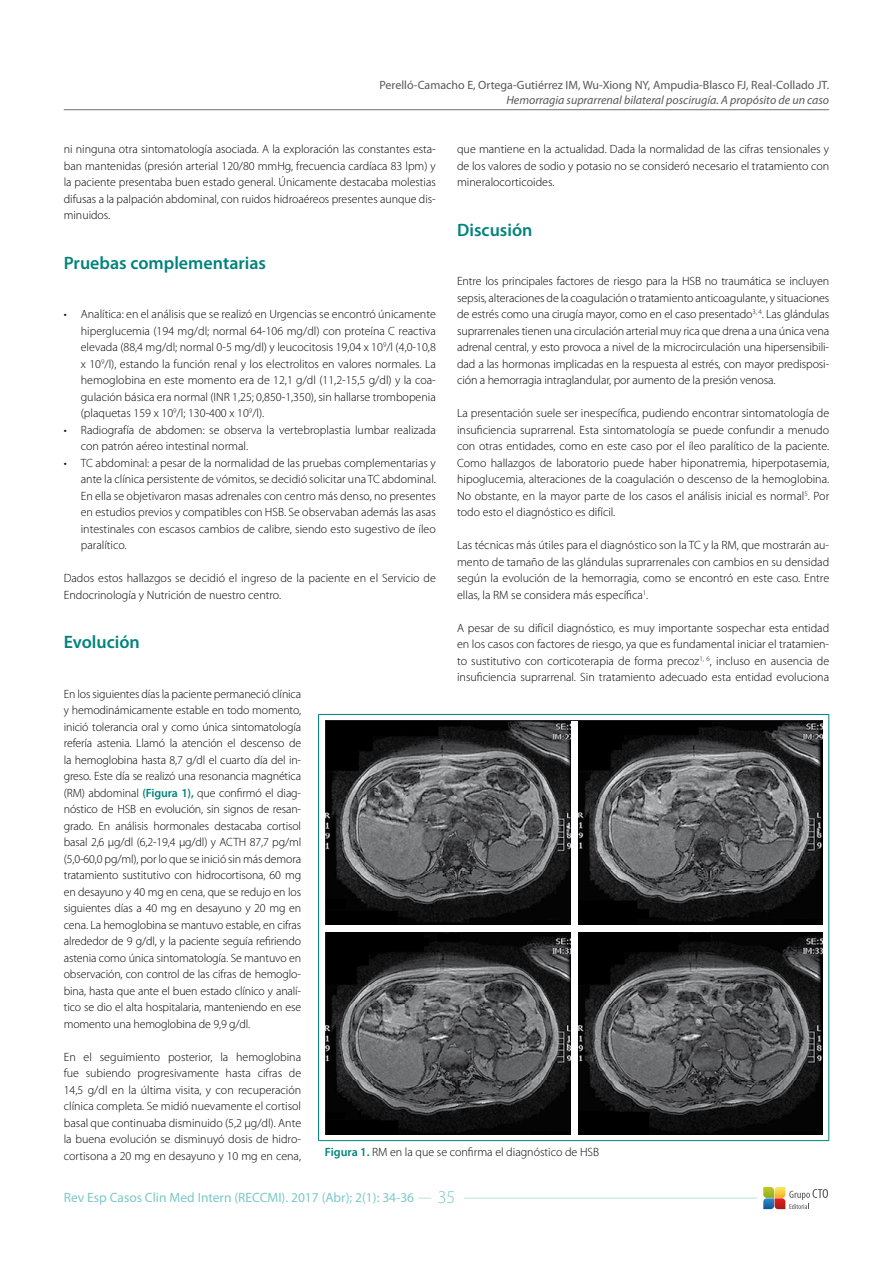
<style>
.page{position:relative;width:893px;height:1263px;background:#fff}
.page>*{position:absolute;margin:0;border:0;box-sizing:border-box;transform-origin:0 0}
.t1{font:600 18px "Myriad Pro";color:#00837b}
.t2{font:300 18px "Myriad Pro";color:#7cc8c9}
.t3{font:13.5px "Myriad Pro";color:#7cc8c9}
.t4{font:300 12px/16.5px "Myriad Pro";color:#000;text-align:justify}
.t5{font:12px "Myriad Pro";color:#58585a}
.t6{font:italic 12px "Myriad Pro";color:#58585a}
.s1{font-weight:600;color:#00837b}
</style>
<div class="page">
<hr style="left:64px;top:109px;width:765px;height:1px;background:#707172">
<svg style="left:763px;top:1187px;width:65px;height:22px"></svg>
<hr style="left:464px;top:1198px;width:293px;height:1px;background:#b9dfdf">
<svg style="left:419px;top:1198px;width:12px;height:1px"></svg>
<svg style="left:319px;top:715px;width:504px;height:425px"></svg>
<hr style="left:318px;top:714px;width:511px;height:1px;background:#00837b">
<hr style="left:318px;top:715px;width:1px;height:425px;background:#00837b">
<hr style="left:828px;top:715px;width:1px;height:425px;background:#00837b">
<hr style="left:318px;top:1140px;width:511px;height:1px;background:#00837b">
<img style="left:326px;top:721px;width:496px;height:413px">
<div style="left:571px;top:721px;width:7px;height:413px;background:#fff"></div>
<div style="left:325px;top:925px;width:497px;height:7px;background:#fff"></div>
<p class="t5" style="left:379px;top:78px;width:451px">Perelló-Camacho E, Ortega-Gutiérrez IM, Wu-Xiong NY, Ampudia-Blasco FJ, Real-Collado JT.</p>
<p class="t6" style="left:506px;top:92px;width:324px">Hemorragia suprarrenal bilateral poscirugía. A propósito de un caso</p>
<p class="t4" style="left:64px;top:141px;width:374px">ni ninguna otra sintomatología asociada. A la exploración las constantes esta&shy;ban mantenidas (presión arterial 120/80 mmHg, frecuencia cardíaca 83 lpm) y la paciente presentaba buen estado general. Únicamente destacaba molestias difusas a la palpación abdominal, con ruidos hidroaéreos presentes aunque dis&shy;minuidos.</p>
<h1 class="t1" style="left:64px;top:251px;width:204px">Pruebas complementarias</h1>
<p class="t4" style="left:81px;top:306px;width:357px;text-indent:-17px">• Analítica: en el análisis que se realizó en Urgencias se encontró únicamente hiperglucemia (194 mg/dl; normal 64-106 mg/dl) con proteína C reactiva elevada (88,4 mg/dl; normal 0-5 mg/dl) y leucocitosis 19,04 x 10<sup>9</sup>/l (4,0-10,8 x 10<sup>9</sup>/l), estando la función renal y los electrolitos en valores normales. La hemoglobina en este momento era de 12,1 g/dl (11,2-15,5 g/dl) y la coa&shy;gulación básica era normal (INR 1,25; 0,850-1,350), sin hallarse trombopenia (plaquetas 159 x 10<sup>9</sup>/l; 130-400 x 10<sup>9</sup>/l).</p>
<p class="t4" style="left:81px;top:421px;width:357px;text-indent:-17px">• Radiografía de abdomen: se observa la vertebroplastia lumbar realizada con patrón aéreo intestinal normal.</p>
<p class="t4" style="left:81px;top:454px;width:357px;text-indent:-17px">• TC abdominal: a pesar de la normalidad de las pruebas complementarias y ante la clínica persistente de vómitos, se decidió solicitar una TC abdominal.<br>En ella se objetivaron masas adrenales con centro más denso, no presentes en estudios previos y compatibles con HSB. Se observaban además las asas intestinales con escasos cambios de calibre, siendo esto sugestivo de íleo paralítico.</p>
<p class="t4" style="left:64px;top:570px;width:374px">Dados estos hallazgos se decidió el ingreso de la paciente en el Servicio de<br>Endocrinología y Nutrición de nuestro centro.</p>
<h1 class="t1" style="left:64px;top:631px;width:78px">Evolución</h1>
<p class="t4" style="left:457px;top:141px;width:374px">que mantiene en la actualidad. Dada la normalidad de las cifras tensionales y de los valores de sodio y potasio no se consideró necesario el tratamiento con mineralocorticoides.</p>
<h1 class="t1" style="left:457px;top:218px;width:77px">Discusión</h1>
<p class="t4" style="left:457px;top:273px;width:374px">Entre los principales factores de riesgo para la HSB no traumática se incluyen sepsis, alteraciones de la coagulación o tratamiento anticoagulante, y situaciones de estrés como una cirugía mayor, como en el caso presentado<sup>3,</sup> <sup>4</sup>. Las glándulas suprarrenales tienen una circulación arterial muy rica que drena a una única vena adrenal central, y esto provoca a nivel de la microcirculación una hipersensibili&shy;dad a las hormonas implicadas en la respuesta al estrés, con mayor predisposi&shy;ción a hemorragia intraglandular, por aumento de la presión venosa.</p>
<p class="t4" style="left:457px;top:405px;width:374px">La presentación suele ser inespecífica, pudiendo encontrar sintomatología de insuficiencia suprarrenal. Esta sintomatología se puede confundir a menudo con otras entidades, como en este caso por el íleo paralítico de la paciente.<br>Como hallazgos de laboratorio puede haber hiponatremia, hiperpotasemia, hipoglucemia, alteraciones de la coagulación o descenso de la hemoglobina.<br>No obstante, en la mayor parte de los casos el análisis inicial es normal<sup>5</sup>. Por todo esto el diagnóstico es difícil.</p>
<p class="t4" style="left:457px;top:537px;width:374px">Las técnicas más útiles para el diagnóstico son la TC y la RM, que mostrarán au&shy;mento de tamaño de las glándulas suprarrenales con cambios en su densidad según la evolución de la hemorragia, como se encontró en este caso. Entre ellas, la RM se considera más específica<sup>1</sup>.</p>
<p class="t4" style="left:457px;top:619px;width:374px">A pesar de su difícil diagnóstico, es muy importante sospechar esta entidad en los casos con factores de riesgo, ya que es fundamental iniciar el tratamien&shy;to sustitutivo con corticoterapia de forma precoz<sup>1,</sup> <sup>6</sup>, incluso en ausencia de insuficiencia suprarrenal. Sin tratamiento adecuado esta entidad evoluciona</p>
<p class="t4" style="left:64px;top:685px;width:239px">En los siguientes días la paciente permaneció clínica y hemodinámicamente estable en todo momento, inició tolerancia oral y como única sintomatología refería astenia. Llamó la atención el descenso de la hemoglobina hasta 8,7 g/dl el cuarto día del in&shy;greso. Este día se realizó una resonancia magnética (RM) abdominal <span class="s1">(Figura 1),</span> que confirmó el diag&shy;nóstico de HSB en evolución, sin signos de resan&shy;grado. En análisis hormonales destacaba cortisol basal 2,6 µg/dl (6,2-19,4 µg/dl) y ACTH 87,7 pg/ml (5,0-60,0 pg/ml), por lo que se inició sin más demora tratamiento sustitutivo con hidrocortisona, 60 mg en desayuno y 40 mg en cena, que se redujo en los siguientes días a 40 mg en desayuno y 20 mg en cena. La hemoglobina se mantuvo estable, en cifras alrededor de 9 g/dl, y la paciente seguía refiriendo astenia como única sintomatología. Se mantuvo en observación, con control de las cifras de hemoglo&shy;bina, hasta que ante el buen estado clínico y analí&shy;tico se dio el alta hospitalaria, manteniendo en ese momento una hemoglobina de 9,9 g/dl.</p>
<p class="t4" style="left:64px;top:1048px;width:239px">En el seguimiento posterior, la hemoglobina fue subiendo progresivamente hasta cifras de 14,5 g/dl en la última visita, y con recuperación clínica completa. Se midió nuevamente el cortisol basal que continuaba disminuido (5,2 µg/dl). Ante la buena evolución se disminuyó dosis de hidro&shy;cortisona a 20 mg en desayuno y 10 mg en cena,</p>
<p class="t4" style="left:325px;top:1144px;width:276px"><span class="s1">Figura 1.</span> RM en la que se confirma el diagnóstico de HSB</p>
<p class="t3" style="left:64px;top:1189px;width:352px">Rev Esp Casos Clin Med Intern (RECCMI). 2017 (Abr); 2(1): 34-36</p>
<h1 class="t2" style="left:438px;top:1187px;width:19px">35</h1>
</div>
